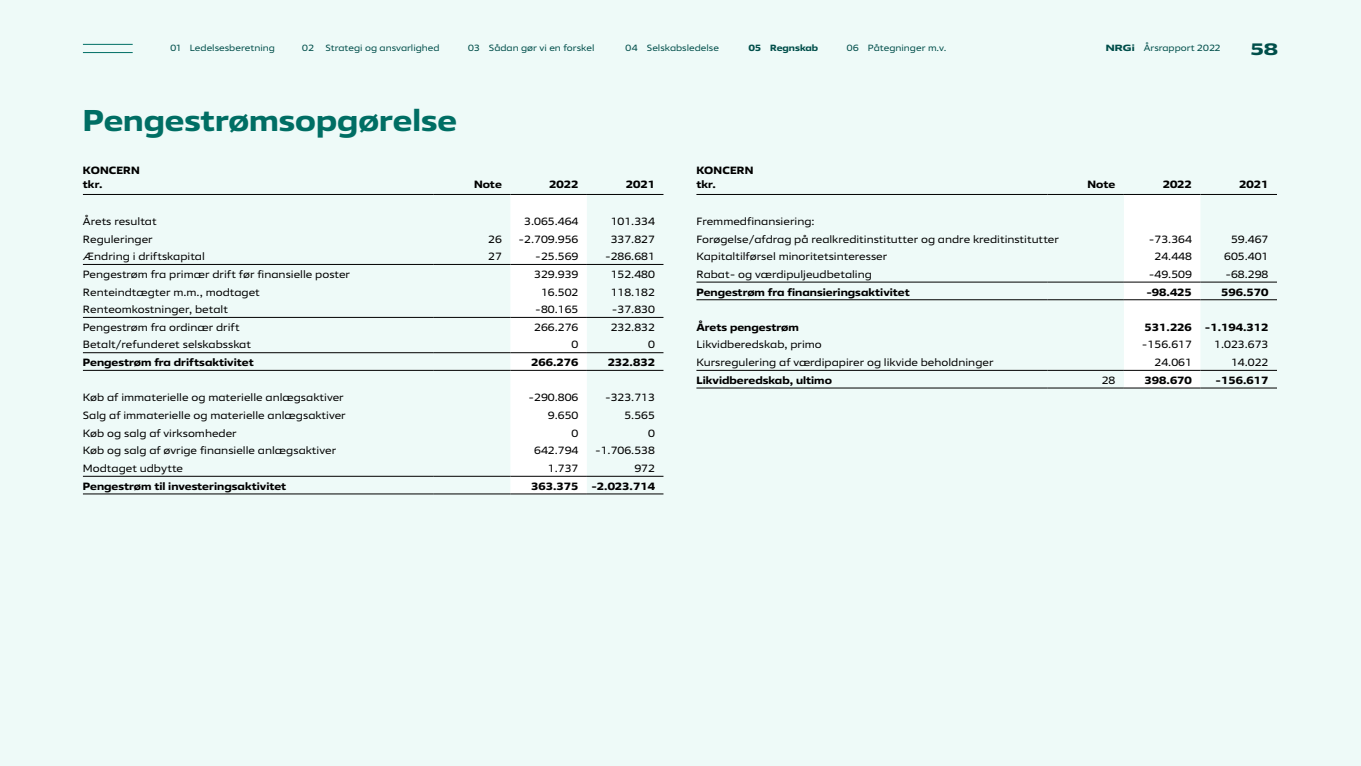
<style>
.page{position:relative;width:1361px;height:766px;background:#fff}
.page>*{position:absolute;margin:0;border:0;box-sizing:border-box;transform-origin:0 0}
.t1{font:700 30px "Vast L";color:#006e64}
.t2{font:700 16.5px "Vast XL";color:#004e4a}
.t3{font:10.5px/17.7px "Vast L";color:#000}
.t4{font:700 10.5px/14.2px "Vast L";color:#000}
.t5{font:9px "Vast L";color:#004e4a}
.t6{font:700 9px "Vast L";color:#004e4a}
.s1{font-family:"Vast XL";font-weight:700}
</style>
<div class="page">
<div style="left:0;top:0;width:1361px;height:765px;background:#eefaf8"></div>
<div style="left:510px;top:195px;width:77px;height:298px;background:#fff"></div>
<hr style="left:83px;top:194px;width:351px;height:1px;background:#000">
<hr style="left:434px;top:194px;width:76px;height:1px;background:#000">
<hr style="left:510px;top:194px;width:77px;height:1px;background:#000">
<hr style="left:587px;top:194px;width:76px;height:1px;background:#000">
<hr style="left:83px;top:264px;width:351px;height:1px;background:#000">
<hr style="left:434px;top:264px;width:76px;height:1px;background:#000">
<hr style="left:510px;top:264px;width:77px;height:1px;background:#000">
<hr style="left:587px;top:264px;width:76px;height:1px;background:#000">
<hr style="left:83px;top:317px;width:351px;height:1px;background:#000">
<hr style="left:434px;top:317px;width:76px;height:1px;background:#000">
<hr style="left:510px;top:317px;width:77px;height:1px;background:#000">
<hr style="left:587px;top:317px;width:76px;height:1px;background:#000">
<hr style="left:83px;top:476px;width:351px;height:1px;background:#000">
<hr style="left:434px;top:476px;width:76px;height:1px;background:#000">
<hr style="left:510px;top:476px;width:77px;height:1px;background:#000">
<hr style="left:587px;top:476px;width:76px;height:1px;background:#000">
<hr style="left:83px;top:493px;width:351px;height:1px;background:#000">
<hr style="left:434px;top:493px;width:76px;height:1px;background:#000">
<hr style="left:510px;top:493px;width:77px;height:1px;background:#000">
<hr style="left:587px;top:493px;width:76px;height:1px;background:#000">
<hr style="left:83px;top:352px;width:351px;height:1px;background:#000">
<hr style="left:434px;top:352px;width:76px;height:1px;background:#000">
<hr style="left:510px;top:352px;width:77px;height:1px;background:#000">
<hr style="left:587px;top:352px;width:76px;height:1px;background:#000">
<hr style="left:83px;top:370px;width:351px;height:1px;background:#000">
<hr style="left:434px;top:370px;width:76px;height:1px;background:#000">
<hr style="left:510px;top:370px;width:77px;height:1px;background:#000">
<hr style="left:587px;top:370px;width:76px;height:1px;background:#000">
<div style="left:1124px;top:195px;width:76px;height:192px;background:#fff"></div>
<hr style="left:696px;top:194px;width:351px;height:1px;background:#000">
<hr style="left:1047px;top:194px;width:77px;height:1px;background:#000">
<hr style="left:1124px;top:194px;width:76px;height:1px;background:#000">
<hr style="left:1200px;top:194px;width:77px;height:1px;background:#000">
<hr style="left:696px;top:370px;width:351px;height:1px;background:#000">
<hr style="left:1047px;top:370px;width:77px;height:1px;background:#000">
<hr style="left:1124px;top:370px;width:76px;height:1px;background:#000">
<hr style="left:1200px;top:370px;width:77px;height:1px;background:#000">
<hr style="left:696px;top:387px;width:351px;height:1px;background:#000">
<hr style="left:1047px;top:387px;width:77px;height:1px;background:#000">
<hr style="left:1124px;top:387px;width:76px;height:1px;background:#000">
<hr style="left:1200px;top:387px;width:77px;height:1px;background:#000">
<hr style="left:696px;top:282px;width:351px;height:1px;background:#000">
<hr style="left:1047px;top:282px;width:77px;height:1px;background:#000">
<hr style="left:1124px;top:282px;width:76px;height:1px;background:#000">
<hr style="left:1200px;top:282px;width:77px;height:1px;background:#000">
<hr style="left:696px;top:299px;width:351px;height:1px;background:#000">
<hr style="left:1047px;top:299px;width:77px;height:1px;background:#000">
<hr style="left:1124px;top:299px;width:76px;height:1px;background:#000">
<hr style="left:1200px;top:299px;width:77px;height:1px;background:#000">
<hr style="left:83px;top:44px;width:50px;height:1px;background:#006e64">
<hr style="left:83px;top:52px;width:50px;height:1px;background:#006e64">
<p class="t5" style="left:170px;top:42px;width:106px">01 Ledelsesberetning</p>
<p class="t5" style="left:302px;top:42px;width:14px">02</p>
<p class="t5" style="left:325px;top:42px;width:116px">Strategi og ansvarlighed</p>
<p class="t5" style="left:468px;top:42px;width:128px">03 Sådan gør vi en forskel</p>
<p class="t5" style="left:625px;top:42px;width:95px">04 Selskabsledelse</p>
<p class="t6" style="left:748px;top:42px;width:71px">05 Regnskab</p>
<p class="t5" style="left:846px;top:42px;width:102px">06 Påtegninger m.v.</p>
<p class="t5" style="left:1106px;top:42px;width:116px"><span class="s1">NRGi</span> Årsrapport 2022</p>
<h2 class="t2" style="left:1250px;top:38px;width:29px">58</h2>
<h1 class="t1" style="left:83px;top:100px;width:375px">Pengestrømsopgørelse</h1>
<p class="t4" style="left:83px;top:163px;width:58px">KONCERN tkr.</p>
<p class="t4" style="left:474px;top:177px;width:29px">Note</p>
<p class="t4" style="left:549px;top:177px;width:31px">2022</p>
<p class="t4" style="left:626px;top:177px;width:31px">2021</p>
<p class="t4" style="left:696px;top:163px;width:58px">KONCERN tkr.</p>
<p class="t4" style="left:1087px;top:177px;width:29px">Note</p>
<p class="t4" style="left:1162px;top:177px;width:31px">2022</p>
<p class="t4" style="left:1239px;top:177px;width:31px">2021</p>
<p class="t3" style="left:83px;top:212px;width:75px">Årets resultat</p>
<p class="t3" style="left:524px;top:212px;width:56px">3.065.464</p>
<p class="t3" style="left:611px;top:212px;width:46px">101.334</p>
<p class="t3" style="left:83px;top:230px;width:71px">Reguleringer</p>
<p class="t3" style="left:488px;top:230px;width:15px">26</p>
<p class="t3" style="left:518px;top:230px;width:61px">-2.709.956</p>
<p class="t3" style="left:611px;top:230px;width:46px">337.827</p>
<p class="t3" style="left:83px;top:248px;width:123px">Ændring i driftskapital</p>
<p class="t3" style="left:488px;top:248px;width:15px">27</p>
<p class="t3" style="left:535px;top:248px;width:45px">-25.569</p>
<p class="t3" style="left:605px;top:248px;width:51px">-286.681</p>
<p class="t3" style="left:83px;top:265px;width:269px">Pengestrøm fra primær drift før finansielle poster</p>
<p class="t3" style="left:534px;top:265px;width:46px">329.939</p>
<p class="t3" style="left:611px;top:265px;width:46px">152.480</p>
<p class="t3" style="left:83px;top:283px;width:178px">Renteindtægter m.m., modtaget</p>
<p class="t3" style="left:541px;top:283px;width:39px">16.502</p>
<p class="t3" style="left:611px;top:283px;width:46px">118.182</p>
<p class="t3" style="left:83px;top:300px;width:147px">Renteomkostninger, betalt</p>
<p class="t3" style="left:535px;top:300px;width:45px">-80.165</p>
<p class="t3" style="left:612px;top:300px;width:45px">-37.830</p>
<p class="t3" style="left:83px;top:318px;width:158px">Pengestrøm fra ordinær drift</p>
<p class="t3" style="left:534px;top:318px;width:46px">266.276</p>
<p class="t3" style="left:611px;top:318px;width:46px">232.832</p>
<p class="t3" style="left:83px;top:336px;width:170px">Betalt/refunderet selskabsskat</p>
<p class="t3" style="left:571px;top:336px;width:8px">0</p>
<p class="t3" style="left:648px;top:336px;width:8px">0</p>
<p class="t4" style="left:83px;top:355px;width:172px">Pengestrøm fra driftsaktivitet</p>
<p class="t4" style="left:531px;top:355px;width:49px">266.276</p>
<p class="t4" style="left:608px;top:355px;width:49px">232.832</p>
<p class="t3" style="left:83px;top:389px;width:262px">Køb af immaterielle og materielle anlægsaktiver</p>
<p class="t3" style="left:528px;top:389px;width:51px">-290.806</p>
<p class="t3" style="left:605px;top:389px;width:51px">-323.713</p>
<p class="t3" style="left:83px;top:406px;width:264px">Salg af immaterielle og materielle anlægsaktiver</p>
<p class="t3" style="left:548px;top:406px;width:32px">9.650</p>
<p class="t3" style="left:624px;top:406px;width:32px">5.565</p>
<p class="t3" style="left:83px;top:424px;width:155px">Køb og salg af virksomheder</p>
<p class="t3" style="left:571px;top:424px;width:8px">0</p>
<p class="t3" style="left:648px;top:424px;width:8px">0</p>
<p class="t3" style="left:83px;top:442px;width:255px">Køb og salg af øvrige finansielle anlægsaktiver</p>
<p class="t3" style="left:534px;top:442px;width:46px">642.794</p>
<p class="t3" style="left:595px;top:442px;width:61px">-1.706.538</p>
<p class="t3" style="left:83px;top:459px;width:102px">Modtaget udbytte</p>
<p class="t3" style="left:548px;top:459px;width:32px">1.737</p>
<p class="t3" style="left:634px;top:459px;width:22px">972</p>
<p class="t4" style="left:83px;top:479px;width:205px">Pengestrøm til investeringsaktivitet</p>
<p class="t4" style="left:531px;top:479px;width:125px">363.375 -2.023.714</p>
<p class="t3" style="left:696px;top:212px;width:364px">Fremmedfinansiering:<br>Forøgelse/afdrag på realkreditinstitutter og andre kreditinstitutter</p>
<p class="t3" style="left:1149px;top:230px;width:45px">-73.364</p>
<p class="t3" style="left:1231px;top:230px;width:39px">59.467</p>
<p class="t3" style="left:696px;top:248px;width:192px">Kapitaltilførsel minoritetsinteresser</p>
<p class="t3" style="left:1154px;top:248px;width:39px">24.448</p>
<p class="t3" style="left:1224px;top:248px;width:46px">605.401</p>
<p class="t3" style="left:696px;top:265px;width:177px">Rabat- og værdipuljeudbetaling</p>
<p class="t3" style="left:1149px;top:265px;width:45px">-49.509</p>
<p class="t3" style="left:1225px;top:265px;width:45px">-68.298</p>
<p class="t4" style="left:696px;top:285px;width:215px">Pengestrøm fra finansieringsaktivitet</p>
<p class="t4" style="left:1146px;top:285px;width:47px">-98.425</p>
<p class="t4" style="left:1221px;top:285px;width:49px">596.570</p>
<p class="t4" style="left:696px;top:320px;width:104px">Årets pengestrøm</p>
<p class="t4" style="left:1144px;top:320px;width:125px">531.226 -1.194.312</p>
<p class="t3" style="left:696px;top:336px;width:127px">Likvidberedskab, primo</p>
<p class="t3" style="left:1142px;top:336px;width:51px">-156.617</p>
<p class="t3" style="left:1214px;top:336px;width:56px">1.023.673</p>
<p class="t3" style="left:696px;top:353px;width:299px">Kursregulering af værdipapirer og likvide beholdninger</p>
<p class="t3" style="left:1154px;top:353px;width:39px">24.061</p>
<p class="t3" style="left:1231px;top:353px;width:39px">14.022</p>
<p class="t4" style="left:696px;top:373px;width:137px">Likvidberedskab, ultimo</p>
<p class="t3" style="left:1101px;top:371px;width:15px">28</p>
<p class="t4" style="left:1144px;top:373px;width:49px">398.670</p>
<p class="t4" style="left:1215px;top:373px;width:54px">-156.617</p>
</div>
